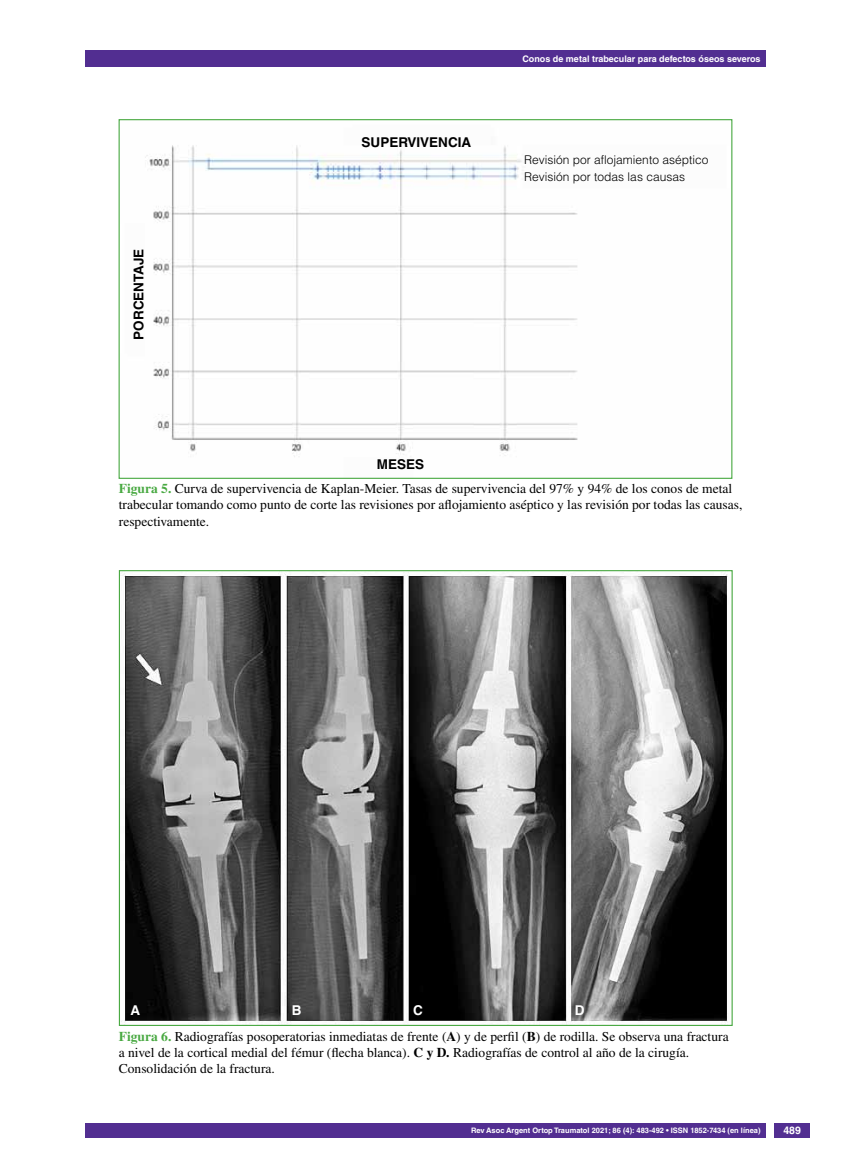
<style>
.page{position:relative;width:851px;height:1170px;background:#fff}
.page>*{position:absolute;margin:0;border:0;box-sizing:border-box;transform-origin:0 0}
.t1{font:13.5px/16.2px "Times LT Std";color:#000}
.t2{font:700 13.5px "Helvetica LT Std";color:#000}
.t3{font:700 13.5px "Helvetica LT Std";color:#fff}
.t4{font:300 12px/16.5px "Helvetica LT Std";color:#000}
.t5{font:700 10.5px "Helvetica LT Std";color:#fff}
.t6{font:700 9px "Helvetica LT Std";color:#fff}
.t7{font:700 7.5px "Helvetica LT Std";color:#fff}
.s1{font-weight:700;color:#49a942}
.s2{font-weight:700}
</style>
<div class="page">
<div style="left:85px;top:50px;width:680px;height:17px;background:#522e91"></div>
<div style="left:85px;top:1123px;width:680px;height:14px;background:#522e91"></div>
<div style="left:774px;top:1123px;width:35px;height:14px;background:#522e91"></div>
<img style="left:145px;top:145px;width:433px;height:312px">
<img style="left:121px;top:572px;width:607px;height:451px">
<p class="t2" style="left:130px;top:339px;width:93px;rotate:-90deg">PORCENTAJE</p>
<p class="t2" style="left:361px;top:134px;width:111px">SUPERVIVENCIA</p>
<p class="t6" style="left:522px;top:53px;width:239px">Conos de metal trabecular para defectos óseos severos</p>
<p class="t4" style="left:524px;top:151px;width:186px">Revisión por aflojamiento aséptico<br>Revisión por todas las causas</p>
<p class="t2" style="left:377px;top:456px;width:49px">MESES</p>
<p class="t1" style="left:119px;top:480px;width:625px"><span class="s1">Figura 5.</span> Curva de supervivencia de Kaplan-Meier. Tasas de supervivencia del 97% y 94% de los conos de metal trabecular tomando como punto de corte las revisiones por aflojamiento aséptico y las revisión por todas las causas, respectivamente.</p>
<p class="t3" style="left:130px;top:1001px;width:11px">A</p>
<p class="t3" style="left:292px;top:1001px;width:11px">B</p>
<p class="t3" style="left:413px;top:1001px;width:11px">C</p>
<p class="t3" style="left:574px;top:1001px;width:11px">D</p>
<p class="t1" style="left:119px;top:1027px;width:611px"><span class="s1">Figura 6.</span> Radiografías posoperatorias inmediatas de frente (<span class="s2">A</span>) y de perfil (<span class="s2">B</span>) de rodilla. Se observa una fractura a nivel de la cortical medial del fémur (flecha blanca). <span class="s2">C y D.</span> Radiografías de control al año de la cirugía.<br>Consolidación de la fractura.</p>
<p class="t7" style="left:471px;top:1125px;width:291px">Rev Asoc Argent Ortop Traumatol 2021; 86 (4): 483-492 • ISSN 1852-7434 (en línea)</p>
<p class="t5" style="left:783px;top:1124px;width:19px">489</p>
</div>
